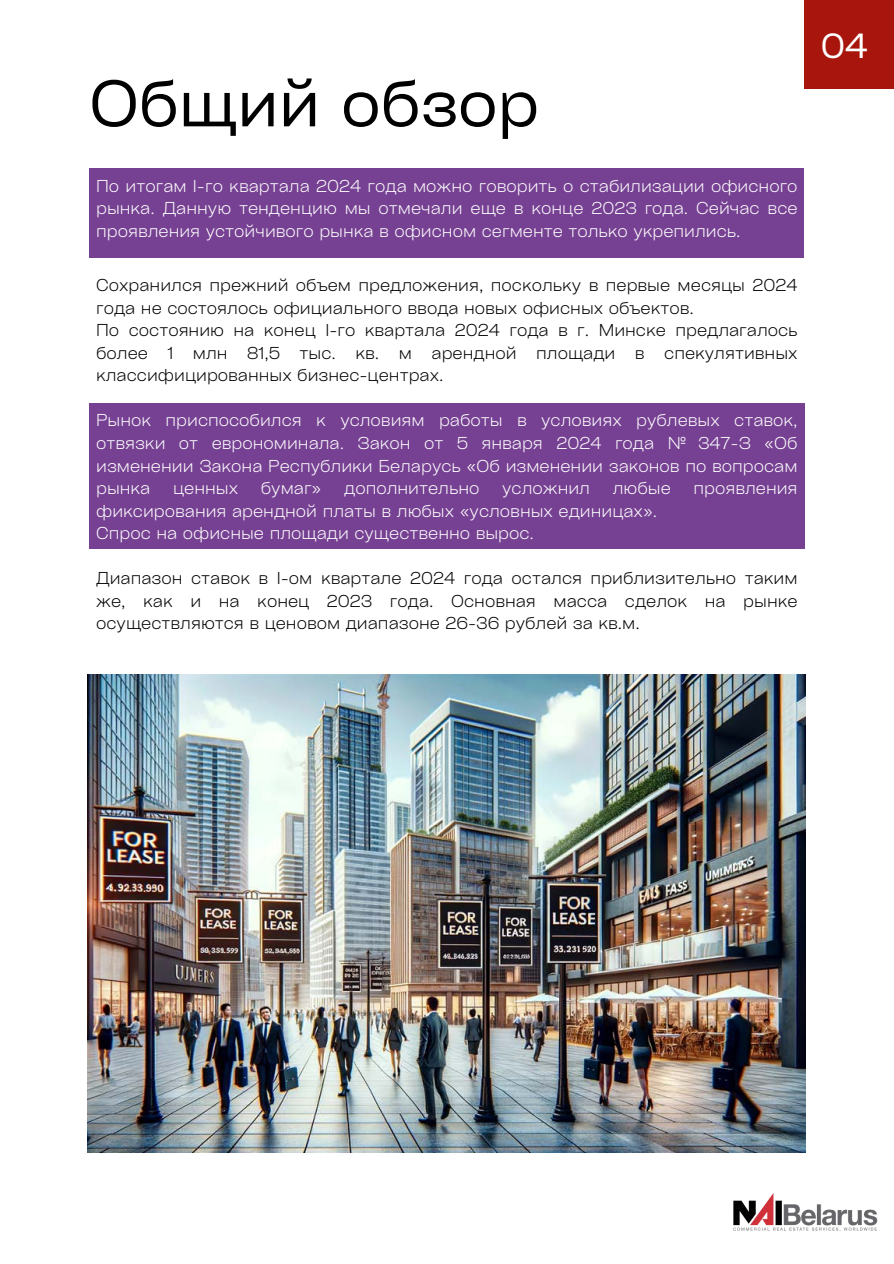
<style>
.page{position:relative;width:894px;height:1264px;background:#fff}
.page>*{position:absolute;margin:0;border:0;box-sizing:border-box;transform-origin:0 0}
.t1{font:63px "Cy Grotesk Key";color:#000}
.t2{font:33.45px "Cy Grotesk Key";color:#fff}
.t3{font:300 16.5px/22.5px "Cy Grotesk Key";color:#fff;text-align:justify}
.t4{font:300 16.5px/22.5px "Cy Grotesk Key";color:#000;text-align:justify}
</style>
<div class="page">
<div style="left:89px;top:168px;width:715px;height:90px;background:#764192"></div>
<div style="left:804px;top:0;width:89px;height:89px;background:#a8150c"></div>
<div style="left:89px;top:403px;width:715px;height:145px;background:#764192"></div>
<img style="left:733px;top:1193px;width:144px;height:38px">
<img style="left:87px;top:674px;width:718px;height:478px">
<p class="t1" style="left:89px;top:63px;width:451px">Общий обзор</p>
<p class="t3" style="left:96px;top:174px;width:702px">По итогам I-го квартала 2024 года можно говорить о стабилизации офисного рынка. Данную тенденцию мы отмечали еще в конце 2023 года. Сейчас все проявления устойчивого рынка в офисном сегменте только укрепились.</p>
<p class="t4" style="left:96px;top:273px;width:702px">Сохранился прежний объем предложения, поскольку в первые месяцы 2024 года не состоялось официального ввода новых офисных объектов.</p>
<p class="t4" style="left:96px;top:318px;width:702px">По состоянию на конец I-го квартала 2024 года в г. Минске предлагалось более 1 млн 81,5 тыс. кв. м арендной площади в спекулятивных классифицированных бизнес-центрах.</p>
<p class="t3" style="left:96px;top:408px;width:702px">Рынок приспособился к условиям работы в условиях рублевых ставок, отвязки от еврономинала. Закон от 5 января 2024 года № 347-З «Об изменении Закона Республики Беларусь «Об изменении законов по вопросам рынка</p>
<p class="t3" style="left:173px;top:476px;width:66px">ценных</p>
<p class="t3" style="left:261px;top:476px;width:62px">бумаг»</p>
<p class="t3" style="left:344px;top:476px;width:137px">дополнительно</p>
<p class="t3" style="left:502px;top:476px;width:89px">усложнил</p>
<p class="t3" style="left:612px;top:476px;width:60px">любые</p>
<p class="t3" style="left:693px;top:476px;width:106px">проявления</p>
<p class="t3" style="left:96px;top:498px;width:562px">фиксирования арендной платы в любых «условных единицах».</p>
<p class="t3" style="left:96px;top:521px;width:439px">Спрос на офисные площади существенно вырос.</p>
<p class="t4" style="left:96px;top:566px;width:702px">Диапазон ставок в I-ом квартале 2024 года остался приблизительно таким же, как и на конец 2023 года. Основная масса сделок на рынке осуществляются в ценовом диапазоне 26-36 рублей за кв.м.</p>
<p class="t2" style="left:820px;top:24px;width:49px">04</p>
</div>
